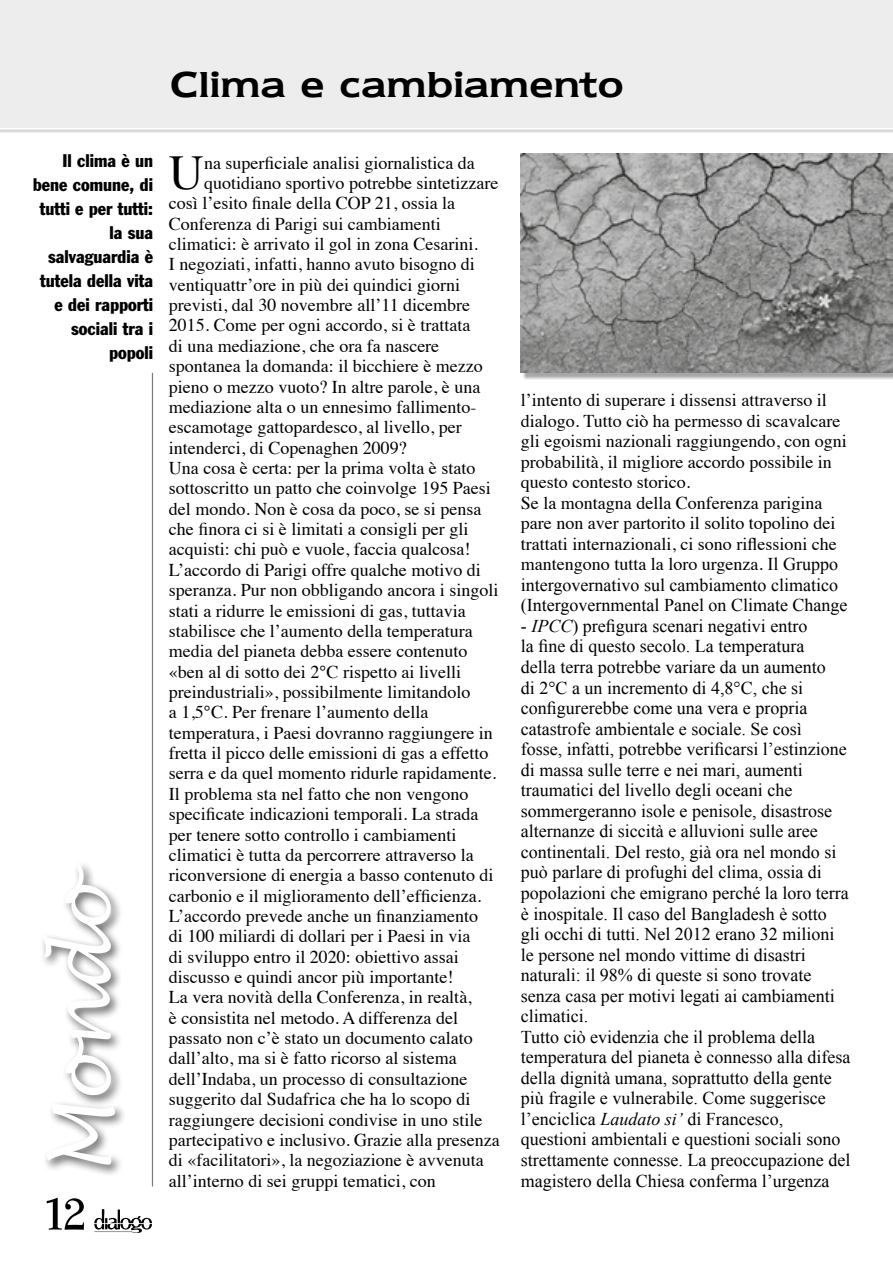
<style>
.page{position:relative;width:893px;height:1263px;background:#fff}
.page>*{position:absolute;margin:0;border:0;box-sizing:border-box;transform-origin:0 0}
.t1{font:italic 78px "Lucida Handwriting";color:#fff;scale:.95 1}
.t2{font:54px "Kontor Display";color:#000}
.t3{font:48.6px "Times";color:#000}
.t4{font:600 42px "Newtext IT Cby BT";letter-spacing:.005em;color:#000}
.t5{font:18px/20.5px "Times";color:#000}
.t6{font:18px/20.5px "Times New Roman";color:#000}
.t7{font:condensed 18px/24px "Franklin Gothic";color:#000;text-align:right}
.s1{font-family:"Times New Roman"}
.s2{font-style:italic}
</style>
<div class="page">
<svg style="left:94px;top:1209px;width:58px;height:24px"></svg>
<div style="left:0;top:0;width:893px;height:128px;background:#ededed"></div>
<hr style="left:0;top:129px;width:893px;height:3px;background:#dadada">
<div style="left:40px;top:860px;width:87px;height:316px;background:#000;opacity:.6"></div>
<hr style="left:152px;top:373px;width:1px;height:813px;background:#7c7b7b">
<div style="left:522px;top:155px;width:371px;height:225px;background:#000;opacity:.35"></div>
<img style="left:521px;top:153px;width:372px;height:220px">
<h3 class="t4" style="left:170px;top:60px;width:455px">Clima e cambiamento</h3>
<p class="t7" style="left:33px;top:149px;width:122px">Il clima è un bene comune, di tutti e per tutti: la sua salvaguardia è tutela della vita e dei rapporti sociali tra i popoli</p>
<h3 class="t3" style="left:169px;top:127px;width:37px">U</h3>
<p class="t5" style="left:204px;top:151px;width:272px">na superficiale analisi giornalistica da</p>
<p class="t5" style="left:204px;top:171px;width:296px">quotidiano sportivo potrebbe sintetizzare</p>
<p class="t5" style="left:169px;top:191px;width:288px">così l’esito finale della COP 21, ossia la</p>
<p class="t5" style="left:169px;top:212px;width:273px">Conferenza di Parigi sui cambiamenti</p>
<p class="t5" style="left:169px;top:232px;width:310px">climatici: è arrivato il gol in zona Cesarini.</p>
<p class="t5" style="left:169px;top:253px;width:307px">I negoziati, infatti, hanno avuto bisogno di</p>
<p class="t5" style="left:169px;top:273px;width:293px">ventiquattr’ore in più dei quindici giorni</p>
<p class="t5" style="left:169px;top:293px;width:303px">previsti, dal 30 novembre all’11 dicembre</p>
<p class="t5" style="left:169px;top:314px;width:303px">2015. Come per ogni accordo, si è trattata</p>
<p class="t5" style="left:169px;top:334px;width:272px">di una mediazione, che ora fa nascere</p>
<p class="t5" style="left:169px;top:354px;width:315px">spontanea la domanda: il bicchiere è mezzo</p>
<p class="t5" style="left:169px;top:375px;width:313px">pieno o mezzo vuoto? In altre parole, è una</p>
<p class="t5" style="left:169px;top:395px;width:309px">mediazione alta o un ennesimo fallimento-</p>
<p class="t5" style="left:169px;top:415px;width:294px">escamotage gattopardesco, al livello, per</p>
<p class="t5" style="left:169px;top:436px;width:239px">intenderci, di Copenaghen 2009?</p>
<p class="t5" style="left:169px;top:456px;width:308px">Una cosa è certa: per la prima volta è stato</p>
<p class="t5" style="left:169px;top:476px;width:323px">sottoscritto un patto che coinvolge 195 Paesi</p>
<p class="t5" style="left:169px;top:497px;width:314px">del mondo. Non è cosa da poco, se si pensa</p>
<p class="t5" style="left:169px;top:517px;width:301px">che finora ci si è limitati a consigli per gli</p>
<p class="t5" style="left:169px;top:538px;width:303px">acquisti: chi può e vuole, faccia qualcosa!</p>
<p class="t5" style="left:169px;top:558px;width:313px">L’accordo di Parigi offre qualche motivo di</p>
<p class="t5" style="left:169px;top:578px;width:331px">speranza. Pur non obbligando ancora i singoli</p>
<p class="t5" style="left:169px;top:599px;width:298px">stati a ridurre le emissioni di gas, tuttavia</p>
<p class="t5" style="left:169px;top:619px;width:305px">stabilisce che l’aumento della temperatura</p>
<p class="t5" style="left:169px;top:639px;width:300px">media del pianeta debba essere contenuto</p>
<p class="t5" style="left:169px;top:660px;width:294px">«ben al di sotto dei 2°C rispetto ai livelli</p>
<p class="t5" style="left:169px;top:680px;width:303px">preindustriali», possibilmente limitandolo</p>
<p class="t5" style="left:169px;top:700px;width:261px">a 1,5°C. Per frenare l’aumento della</p>
<p class="t5" style="left:169px;top:721px;width:325px">temperatura, i Paesi dovranno raggiungere in</p>
<p class="t5" style="left:169px;top:741px;width:321px">fretta il picco delle emissioni di gas a effetto</p>
<p class="t5" style="left:169px;top:761px;width:329px">serra e da quel momento ridurle rapidamente.</p>
<p class="t5" style="left:169px;top:782px;width:301px">Il problema sta nel fatto che non vengono</p>
<p class="t5" style="left:169px;top:802px;width:311px">specificate indicazioni temporali. La strada</p>
<p class="t5" style="left:169px;top:823px;width:289px">per tenere sotto controllo i cambiamenti</p>
<p class="t5" style="left:169px;top:843px;width:306px">climatici è tutta da percorrere attraverso la</p>
<p class="t5" style="left:169px;top:863px;width:326px">riconversione di energia a basso contenuto di</p>
<p class="t5" style="left:169px;top:884px;width:314px">carbonio e il miglioramento dell’efficienza.</p>
<p class="t5" style="left:169px;top:904px;width:311px">L’accordo prevede anche un finanziamento</p>
<p class="t5" style="left:169px;top:924px;width:303px">di 100 miliardi di dollari per i Paesi in via</p>
<p class="t5" style="left:169px;top:945px;width:292px">di sviluppo entro il 2020: obiettivo assai</p>
<p class="t5" style="left:169px;top:965px;width:286px">discusso e quindi ancor più importante!</p>
<p class="t5" style="left:169px;top:985px;width:304px">La vera novità della Conferenza, in realtà,</p>
<p class="t5" style="left:169px;top:1006px;width:291px">è consistita nel metodo. A differenza del</p>
<p class="t5" style="left:169px;top:1026px;width:305px">passato non c’è stato un documento calato</p>
<p class="t5" style="left:169px;top:1046px;width:289px">dall’alto, ma si è fatto ricorso al sistema</p>
<p class="t5" style="left:169px;top:1067px;width:300px">dell’Indaba, un processo di consultazione</p>
<p class="t5" style="left:169px;top:1087px;width:303px">suggerito dal Sudafrica che ha lo scopo di</p>
<p class="t5" style="left:169px;top:1108px;width:315px">raggiungere decisioni condivise in uno stile</p>
<p class="t5" style="left:169px;top:1128px;width:332px">partecipativo e inclusivo. Grazie alla presenza</p>
<p class="t5" style="left:169px;top:1148px;width:316px">di «facilitatori», la negoziazione è avvenuta</p>
<p class="t5" style="left:169px;top:1169px;width:268px">all’interno di sei gruppi tematici, con</p>
<h1 class="t1" style="left:35px;top:1174px;width:327px;rotate:-90deg">M ondo</h1>
<h2 class="t2" style="left:47px;top:1177px;width:41px">12</h2>
<p class="t5" style="left:521px;top:388px;width:327px">l’intento di superare i dissensi attraverso il dialogo. Tutto ciò ha permesso di scavalcare gli egoismi nazionali raggiungendo, con ogni probabilità, il migliore accordo possibile in questo contesto storico.<br>Se la montagna della Conferenza parigina pare non aver partorito il solito topolino dei trattati internazionali, ci sono riflessioni che mantengono tutta la loro urgenza. <span class="s1">Il Gruppo</span></p>
<p class="t6" style="left:521px;top:574px;width:328px">intergovernativo sul cambiamento climatico (Intergovernmental Panel on Climate Change</p>
<p class="t6" style="left:521px;top:615px;width:331px">- <span class="s2">IPCC</span>) prefigura scenari negativi entro<br>la fine di questo secolo. La temperatura<br>della terra potrebbe variare da un aumento<br>di 2°C a un incremento di 4,8°C, che si configurerebbe come una vera e propria catastrofe ambientale e sociale. Se così<br>fosse, infatti, potrebbe verificarsi l’estinzione di massa sulle terre e nei mari, aumenti traumatici del livello degli oceani che sommergeranno isole e penisole, disastrose alternanze di siccità e alluvioni sulle aree continentali. Del resto, già ora nel mondo si può parlare di profughi del clima, ossia di popolazioni che emigrano perché la loro terra è inospitale. Il caso del Bangladesh è sotto<br>gli occhi di tutti. Nel 2012 erano 32 milioni le persone nel mondo vittime di disastri naturali: il 98% di queste si sono trovate senza casa per motivi legati ai cambiamenti climatici.<br>Tutto ciò evidenzia che il problema della temperatura del pianeta è connesso alla difesa della dignità umana, soprattutto della gente più fragile e vulnerabile. Come suggerisce l’enciclica <span class="s2">Laudato si’</span> di Francesco, questioni ambientali e questioni sociali sono strettamente connesse. La preoccupazione del magistero della Chiesa conferma l’urgenza</p>
</div>
